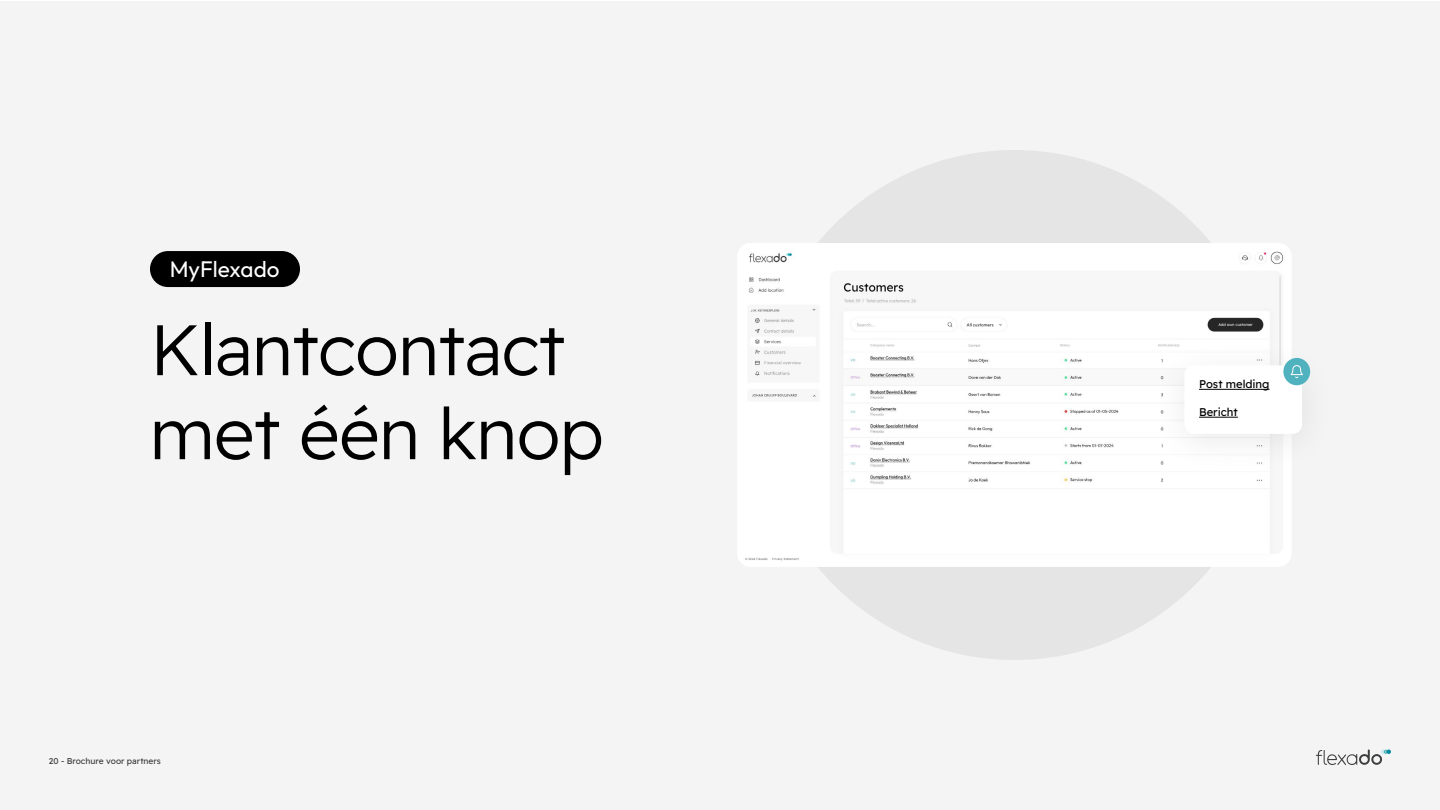
<style>
.page{position:relative;width:1440px;height:810px;background:#fff}
.page>*{position:absolute;margin:0;border:0;box-sizing:border-box;transform-origin:0 0}
.t1{font:300 71.25px/84px "Readex Pro";letter-spacing:-.01em;color:#000}
.t2{font:22.5px "Outfit";color:#fff}
.t3{font:11.18px "Readex Pro";color:#000}
.t4{font:8.48px "Readex Pro";color:#3c3d3d}
</style>
<div class="page">
<div style="left:0;top:1px;width:1440px;height:809px;background:#f4f4f4"></div>
<div style="left:759px;top:150px;width:510px;height:510px;background:#e5e5e5;border-radius:50%"></div>
<img style="left:738px;top:243px;width:553px;height:320px">
<div style="left:1149px;top:337px;width:188px;height:138px;background:#f9f9f9"></div>
<div style="left:1184px;top:365px;width:118px;height:69px;background:#fff;border-radius:9px"></div>
<hr style="left:1199px;top:389px;width:71px;height:1px;background:#000">
<hr style="left:1199px;top:417px;width:39px;height:1px;background:#000">
<div style="left:1283px;top:358px;width:27px;height:27px;background:#50b2bf;border-radius:50%"></div>
<svg style="left:1290px;top:365px;width:13px;height:13px"></svg>
<div style="left:150px;top:251px;width:150px;height:36px;background:#000;border-radius:18px"></div>
<svg style="left:1316px;top:750px;width:75px;height:15px"></svg>
<h2 class="t2" style="left:170px;top:256px;width:111px">MyFlexado</h2>
<h1 class="t1" style="left:150px;top:309px;width:456px">Klantcontact met één knop</h1>
<p class="t4" style="left:49px;top:756px;width:114px">20 - Brochure voor partners</p>
<h3 class="t3" style="left:1199px;top:378px;width:72px">Post melding</h3>
<h3 class="t3" style="left:1199px;top:406px;width:40px">Bericht</h3>
</div>
